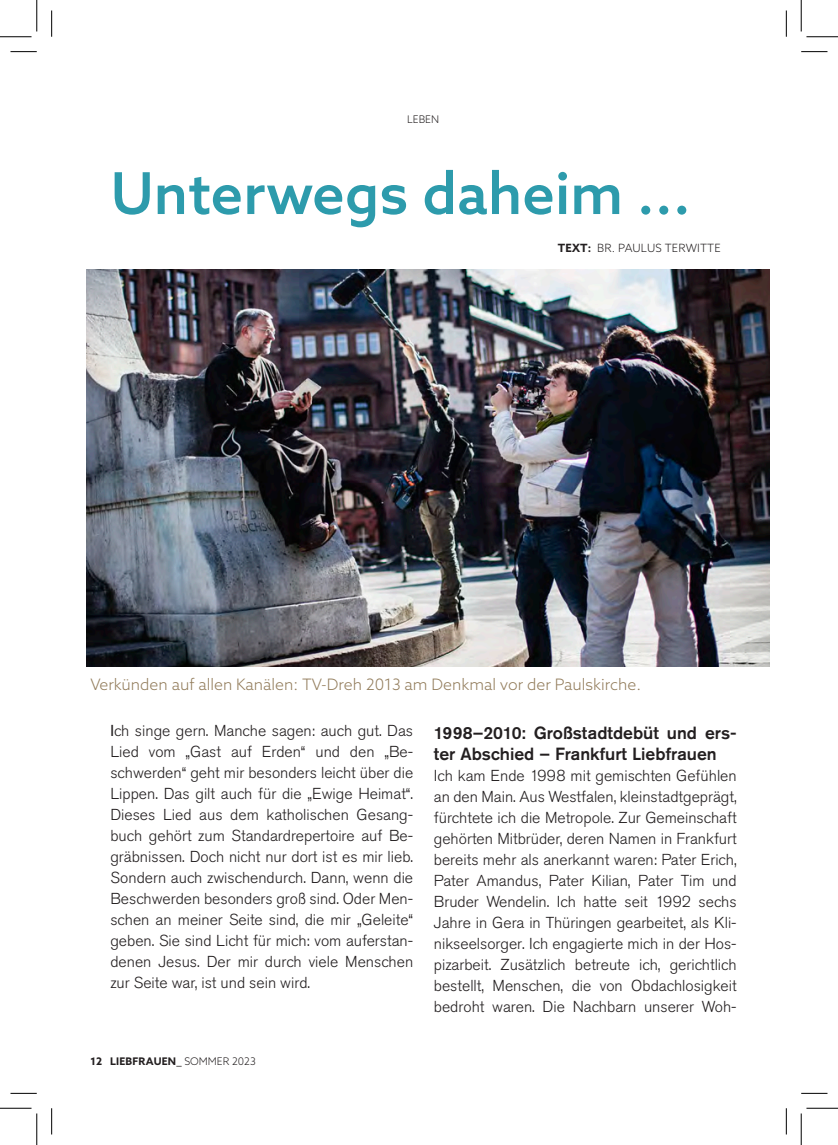
<style>
.page{position:relative;width:838px;height:1145px;background:#fff}
.page>*{position:absolute;margin:0;border:0;box-sizing:border-box;transform-origin:0 0}
.t1{font:500 57.75px "Azo Sans";color:#2d9bac}
.t2{font:500 17.5px/21px "Akzidenz Grotesk Std";color:#231f20}
.t3{font:300 15.75px/21px "Akzidenz Grotesk Std";color:#231f20;text-align:justify}
.t4{font:300 15.75px "Azo Sans";color:#927c5b}
.t5{font:300 11.38px "Azo Sans";letter-spacing:.01em;color:#231f20}
.t6{font:700 10.5px "Azo Sans";letter-spacing:.02em;color:#231f20}
.t7{font:300 10.5px "Azo Sans";color:#231f20}
.s1{font-weight:700}
.s2{font-weight:400}
.s3{font-weight:300}
</style>
<div class="page">
<img style="left:86px;top:270px;width:683px;height:397px">
<svg style="left:10px;top:51px;width:27px;height:1px"></svg>
<svg style="left:801px;top:51px;width:26px;height:1px"></svg>
<svg style="left:10px;top:1093px;width:27px;height:1px"></svg>
<svg style="left:801px;top:1093px;width:26px;height:1px"></svg>
<svg style="left:51px;top:10px;width:1px;height:27px"></svg>
<svg style="left:51px;top:1108px;width:1px;height:26px"></svg>
<svg style="left:786px;top:10px;width:1px;height:27px"></svg>
<svg style="left:786px;top:1108px;width:1px;height:26px"></svg>
<hr style="left:0;top:36px;width:32px;height:1px;background:#000">
<hr style="left:806px;top:36px;width:31px;height:1px;background:#000">
<hr style="left:0;top:1108px;width:32px;height:1px;background:#000">
<hr style="left:806px;top:1108px;width:31px;height:1px;background:#000">
<hr style="left:36px;top:0;width:1px;height:31px;background:#000">
<hr style="left:36px;top:1113px;width:1px;height:32px;background:#000">
<hr style="left:800px;top:0;width:1px;height:31px;background:#000">
<hr style="left:800px;top:1113px;width:1px;height:32px;background:#000">
<p class="t7" style="left:407px;top:112px;width:34px">LEBEN</p>
<h1 class="t1" style="left:111px;top:155px;width:581px">Unterwegs daheim ...</h1>
<p class="t5" style="left:558px;top:240px;width:164px"><span class="s1">TEXT:</span> BR. PAULUS TERWITTE</p>
<p class="t4" style="left:90px;top:675px;width:552px">Verkünden auf allen Kanälen: TV-Dreh 2013 am Denkmal vor der Paulskirche.</p>
<p class="t3" style="left:110px;top:721px;width:304px"><span class="s2">I</span>ch singe gern. Manche sagen: auch gut. Das Lied vom „Gast auf Erden“ und den „Be&shy;schwerden“ geht mir besonders leicht über die Lippen. Das gilt auch für die „Ewige Heimat“.<br>Dieses Lied aus dem katholischen Gesang&shy;buch gehört zum Standardrepertoire auf Be&shy;gräbnissen. Doch nicht nur dort ist es mir lieb.<br>Sondern auch zwischendurch. Dann, wenn die Beschwerden besonders groß sind. Oder Men&shy;schen an meiner Seite sind, die mir „Geleite“ geben. Sie sind Licht für mich: vom auferstan&shy;denen Jesus. Der mir durch viele Menschen zur Seite war, ist und sein wird.</p>
<p class="t2" style="left:434px;top:722px;width:304px">1998–2010: Großstadtdebüt und ers&shy;ter Abschied – Frankfurt Liebfrauen</p>
<p class="t3" style="left:434px;top:765px;width:304px">Ich kam Ende 1998 mit gemischten Gefühlen an den Main. Aus Westfalen, kleinstadtgeprägt, fürchtete ich die Metropole. Zur Gemeinschaft gehörten Mitbrüder, deren Namen in Frankfurt bereits mehr als anerkannt waren: Pater Erich, Pater Amandus, Pater Kilian, Pater Tim und Bruder Wendelin. Ich hatte seit 1992 sechs Jahre in Gera in Thüringen gearbeitet, als Kli&shy;nikseelsorger. Ich engagierte mich in der Hos&shy;pizarbeit. Zusätzlich betreute ich, gerichtlich bestellt, Menschen, die von Obdachlosigkeit bedroht waren. Die Nachbarn unserer Woh-</p>
<p class="t6" style="left:91px;top:1054px;width:167px">12 LIEBFRAUEN_ <span class="s3">SOMMER 2023</span></p>
</div>
